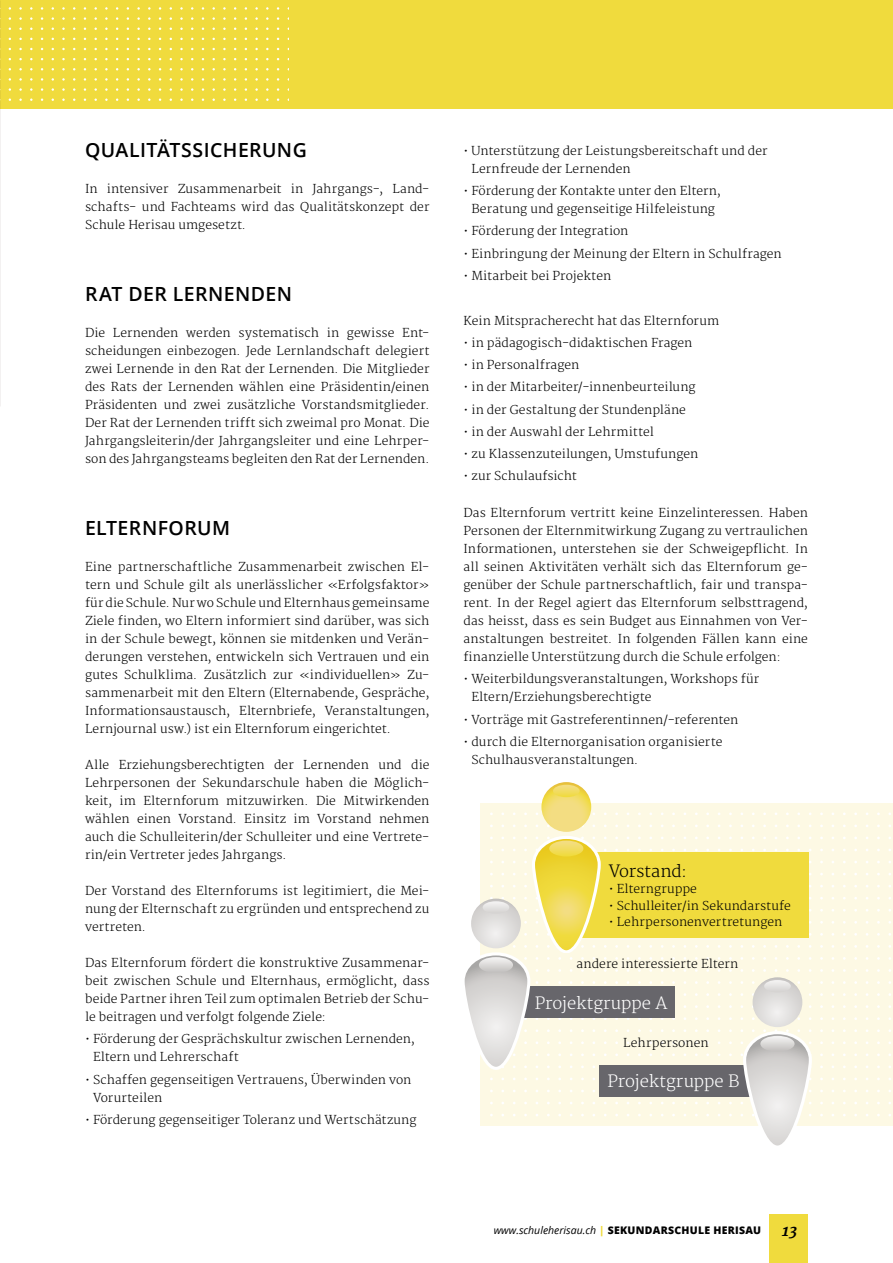
<style>
.page{position:relative;width:893px;height:1263px;background:#fff}
.page>*{position:absolute;margin:0;border:0;box-sizing:border-box;transform-origin:0 0}
.t1{font:600 19.5px "Open Sans";letter-spacing:.02em;color:#000}
.t2{font:300 16.5px "Merriweather";letter-spacing:-.005em;color:#fff}
.t3{font:300 16.5px "Merriweather";letter-spacing:-.015em;color:#000}
.t4{font:italic 700 15px "Merriweather";color:#000}
.t5{font:300 12px/18px "Merriweather";letter-spacing:.005em;color:#000;text-align:justify}
.t6{font:800 10.5px "Open Sans";letter-spacing:.025em;color:#000}
.s1{font-weight:400;font-style:italic}
.s2{color:#f0db3d}
</style>
<div class="page">
<img style="left:0;top:0;width:1px;height:406px">
<div style="left:480px;top:803px;width:413px;height:323px;background:#fdf9e4"></div>
<div style="left:504px;top:986px;width:170px;height:32px;background:#67666b"></div>
<div style="left:599px;top:1065px;width:170px;height:32px;background:#67666b"></div>
<svg style="left:753px;top:977px;width:49px;height:50px"></svg>
<svg style="left:763px;top:980px;width:28px;height:16px"></svg>
<svg style="left:740px;top:1029px;width:72px;height:117px"></svg>
<div style="left:576px;top:852px;width:232px;height:86px;background:#f0db3d"></div>
<svg style="left:541px;top:782px;width:50px;height:50px;background:#f2db75"></svg>
<svg style="left:553px;top:785px;width:27px;height:12px"></svg>
<svg style="left:464px;top:836px;width:137px;height:234px"></svg>
<div style="left:0;top:0;width:893px;height:109px;background:#f0db3d"></div>
<div style="left:770px;top:1214px;width:38px;height:49px;background:#f0db3d"></div>
<p class="t1" style="left:85px;top:137px;width:223px">QUALITÄTSSICHERUNG</p>
<p class="t5" style="left:85px;top:180px;width:346px">In intensiver Zusammenarbeit in Jahrgangs-, Land&shy;schafts- und Fachteams wird das Qualitätskonzept der Schule Herisau umgesetzt.</p>
<p class="t1" style="left:85px;top:281px;width:209px">RAT DER LERNENDEN</p>
<p class="t5" style="left:85px;top:324px;width:346px">Die Lernenden werden systematisch in gewisse Ent&shy;scheidungen einbezogen. Jede Lernlandschaft delegiert zwei Lernende in den Rat der Lernenden. Die Mitglieder des Rats der Lernenden wählen eine Präsidentin/einen Präsidenten und zwei zusätzliche Vorstandsmitglieder.<br>Der Rat der Lernenden trifft sich zweimal pro Monat. Die Jahrgangsleiterin/der Jahrgangsleiter und eine Lehrper&shy;son des Jahrgangsteams begleiten den Rat der Lernenden.</p>
<p class="t1" style="left:85px;top:515px;width:146px">ELTERNFORUM</p>
<p class="t5" style="left:85px;top:558px;width:346px">Eine partnerschaftliche Zusammenarbeit zwischen El&shy;tern und Schule gilt als unerlässlicher «Erfolgsfaktor» für die Schule. Nur wo Schule und Elternhaus gemeinsame Ziele finden, wo Eltern informiert sind darüber, was sich in der Schule bewegt, können sie mitdenken und Verän&shy;derungen verstehen, entwickeln sich Vertrauen und ein gutes Schulklima. Zusätzlich zur «individuellen» Zu&shy;sammenarbeit mit den Eltern (Elternabende, Gespräche, Informationsaustausch, Elternbriefe, Veranstaltungen, Lernjournal usw.) ist ein Elternforum eingerichtet.</p>
<p class="t5" style="left:85px;top:756px;width:346px">Alle Erziehungsberechtigten der Lernenden und die Lehrpersonen der Sekundarschule haben die Möglich&shy;keit, im Elternforum mitzuwirken. Die Mitwirkenden wählen einen Vorstand. Einsitz im Vorstand nehmen auch die Schulleiterin/der Schulleiter und eine Vertrete&shy;rin/ein Vertreter jedes Jahrgangs.</p>
<p class="t5" style="left:85px;top:882px;width:346px">Der Vorstand des Elternforums ist legitimiert, die Mei&shy;nung der Elternschaft zu ergründen und entsprechend zu vertreten.</p>
<p class="t5" style="left:85px;top:954px;width:346px">Das Elternforum fördert die konstruktive Zusammenar&shy;beit zwischen Schule und Elternhaus, ermöglicht, dass beide Partner ihren Teil zum optimalen Betrieb der Schu&shy;le beitragen und verfolgt folgende Ziele:</p>
<p class="t5" style="left:93px;top:1031px;width:323px;text-indent:-8px">• Förderung der Gesprächskultur zwischen Lernenden,<br>Eltern und Lehrerschaft</p>
<p class="t5" style="left:93px;top:1071px;width:320px;text-indent:-8px">• Schaffen gegenseitigen Vertrauens, Überwinden von<br>Vorurteilen</p>
<p class="t5" style="left:85px;top:1111px;width:333px">• Förderung gegenseitiger Toleranz und Wertschätzung</p>
<p class="t5" style="left:471px;top:142px;width:298px;text-indent:-8px">• Unterstützung der Leistungsbereitschaft und der<br>Lernfreude der Lernenden</p>
<p class="t5" style="left:463px;top:182px;width:259px;text-align:center">• Förderung der Kontakte unter den Eltern,<br>Beratung und gegenseitige Hilfeleistung</p>
<p class="t5" style="left:463px;top:223px;width:166px">• Förderung der Integration</p>
<p class="t5" style="left:463px;top:245px;width:320px">• Einbringung der Meinung der Eltern in Schulfragen</p>
<p class="t5" style="left:463px;top:267px;width:149px">• Mitarbeit bei Projekten</p>
<p class="t5" style="left:463px;top:312px;width:257px">Kein Mitspracherecht hat das Elternforum</p>
<p class="t5" style="left:463px;top:334px;width:230px">• in pädagogisch-didaktischen Fragen</p>
<p class="t5" style="left:463px;top:356px;width:117px">• in Personalfragen</p>
<p class="t5" style="left:463px;top:378px;width:234px">• in der Mitarbeiter/-innenbeurteilung</p>
<p class="t5" style="left:463px;top:401px;width:224px">• in der Gestaltung der Stundenpläne</p>
<p class="t5" style="left:463px;top:423px;width:192px">• in der Auswahl der Lehrmittel</p>
<p class="t5" style="left:463px;top:445px;width:236px">• zu Klassenzuteilungen, Umstufungen</p>
<p class="t5" style="left:463px;top:467px;width:115px">• zur Schulaufsicht</p>
<p class="t5" style="left:463px;top:504px;width:346px">Das Elternforum vertritt keine Einzelinteressen. Haben Personen der Elternmitwirkung Zugang zu vertraulichen Informationen, unterstehen sie der Schweigepflicht. In all seinen Aktivitäten verhält sich das Elternforum ge&shy;genüber der Schule partnerschaftlich, fair und transpa&shy;rent. In der Regel agiert das Elternforum selbsttragend, das heisst, dass es sein Budget aus Einnahmen von Ver&shy;anstaltungen bestreitet. In folgenden Fällen kann eine finanzielle Unterstützung durch die Schule erfolgen:</p>
<p class="t5" style="left:471px;top:671px;width:289px;text-indent:-8px">• Weiterbildungsveranstaltungen, Workshops für<br>Eltern/Erziehungsberechtigte</p>
<p class="t5" style="left:463px;top:711px;width:276px">• Vorträge mit Gastreferentinnen/-referenten</p>
<p class="t5" style="left:471px;top:733px;width:252px;text-indent:-8px">• durch die Elternorganisation organisierte<br>Schulhausveranstaltungen.</p>
<p class="t3" style="left:609px;top:861px;width:80px">Vorstand:</p>
<p class="t5" style="left:609px;top:880px;width:90px">• Elterngruppe</p>
<p class="t5" style="left:609px;top:897px;width:184px">• Schulleiter/in Sekundarstufe</p>
<p class="t5" style="left:609px;top:913px;width:175px">• Lehrpersonenvertretungen</p>
<p class="t5" style="left:577px;top:956px;width:163px">andere interessierte Eltern</p>
<p class="t2" style="left:535px;top:993px;width:134px">Projektgruppe A</p>
<p class="t5" style="left:623px;top:1034px;width:87px">Lehrpersonen</p>
<p class="t2" style="left:607px;top:1072px;width:134px">Projektgruppe B</p>
<p class="t6" style="left:494px;top:1222px;width:269px"><span class="s1">www.schuleherisau.ch</span> <span class="s2">|</span> SEKUNDARSCHULE HERISAU</p>
<p class="t4" style="left:781px;top:1222px;width:21px">13</p>
</div>
